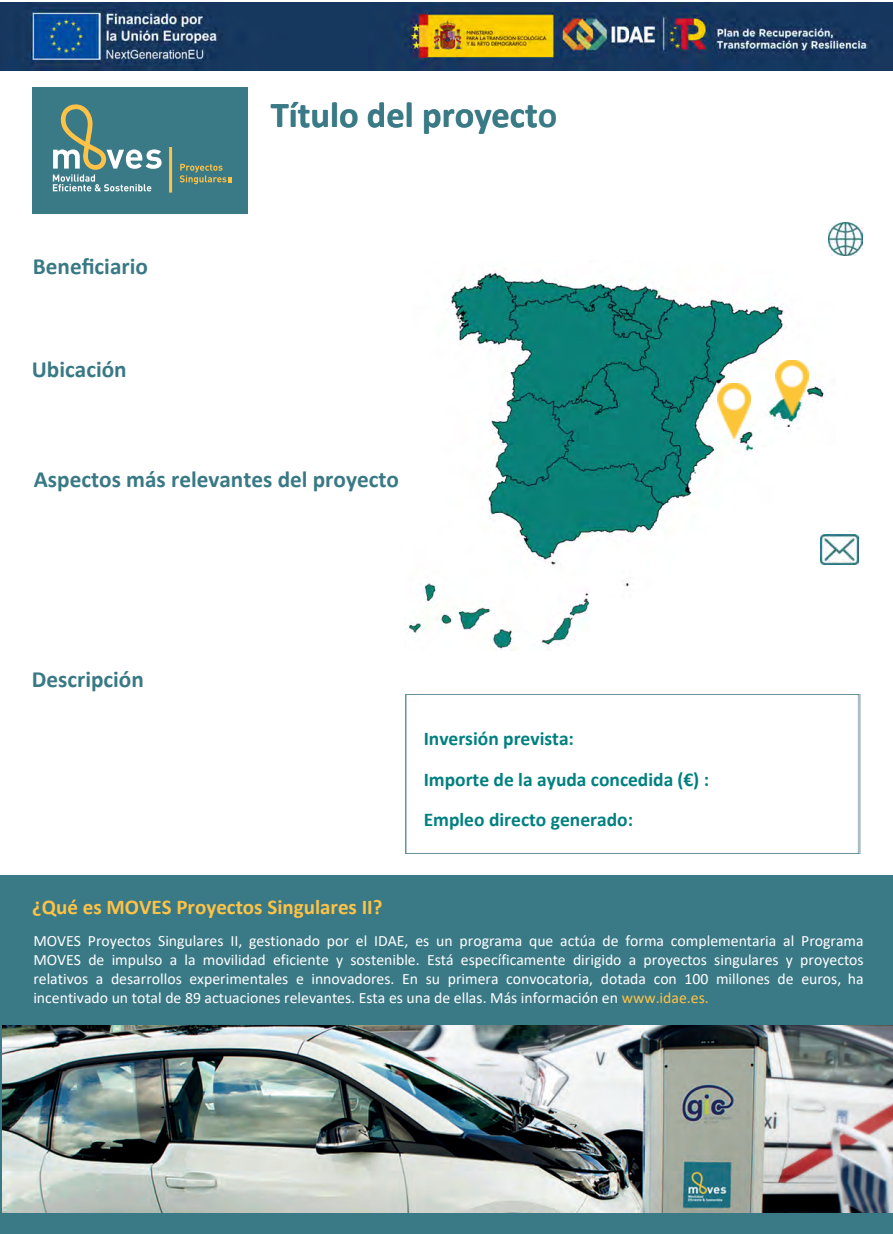
<style>
.page{position:relative;width:893px;height:1234px;background:#fff}
.page>*{position:absolute;margin:0;border:0;box-sizing:border-box;transform-origin:0 0}
.t1{font:700 36.45px "Calibri";color:#3a7a86}
.t2{font:700 23.25px "Calibri";color:#397985}
.t3{font:700 23.25px "Calibri";color:#397985}
.t4{font:700 21px "Calibri";color:#fec345}
.t5{font:700 19.5px/40.7px "Calibri";color:#008080}
.t6{font:15.75px/18.9px "Calibri";color:#fff;text-align:justify}
.s1{font-style:inherit}
.s2{color:#fec345}
</style>
<div class="page">
<img style="left:405px;top:694px;width:456px;height:160px">
<div style="left:0;top:875px;width:893px;height:358px;background:#3a7986"></div>
<div style="left:32px;top:88px;width:216px;height:126px;background:#3a7986"></div>
<svg style="left:53px;top:104px;width:109px;height:87px"></svg>
<hr style="left:169px;top:147px;width:3px;height:45px;background:#fec346">
<svg style="left:180px;top:164px;width:52px;height:20px"></svg>
<img style="left:3px;top:1025px;width:890px;height:186px">
<img style="left:0;top:3px;width:893px;height:67px">
<img style="left:405px;top:270px;width:430px;height:380px">
<img style="left:829px;top:222px;width:33px;height:34px">
<img style="left:820px;top:535px;width:39px;height:29px">
<img style="left:776px;top:360px;width:33px;height:55px">
<img style="left:718px;top:383px;width:33px;height:56px">
<h2 class="t3" style="left:33px;top:250px;width:117px">Beneficiario</h2>
<h2 class="t2" style="left:32px;top:353px;width:96px">Ubicación</h2>
<h1 class="t1" style="left:271px;top:89px;width:288px">Título del proyecto</h1>
<h2 class="t2" style="left:34px;top:462px;width:367px">Aspectos más relevantes del proyecto</h2>
<h2 class="t2" style="left:32px;top:662px;width:114px">Descripción</h2>
<p class="t5" style="left:424px;top:717px;width:287px">Inversión prevista<span class="s1">:<br></span>Importe de la ayuda concedida <span class="s1">(€) :<br>Empleo</span> directo <span class="s1">generado:</span></p>
<h3 class="t4" style="left:32px;top:891px;width:352px">¿Qué es MOVES <span class="s1">Proyectos S</span>ingulares II?</h3>
<p class="t6" style="left:33px;top:930px;width:832px">MOVES Proyectos Singulares II, gestionado por el IDAE, es un programa que actúa de forma complementaria al Programa MOVES de impulso a la movilidad eficiente y sostenible. Está específicamente dirigido a proyectos singulares y proyectos relativos a desarrollos experimentales e innovadores. En su primera convocatoria, dotada con 100 millones de euros, ha incentivado un total de 89 actuaciones relevantes. Esta es una de ellas. Más información en <span class="s2">www.idae.es.</span></p>
</div>
